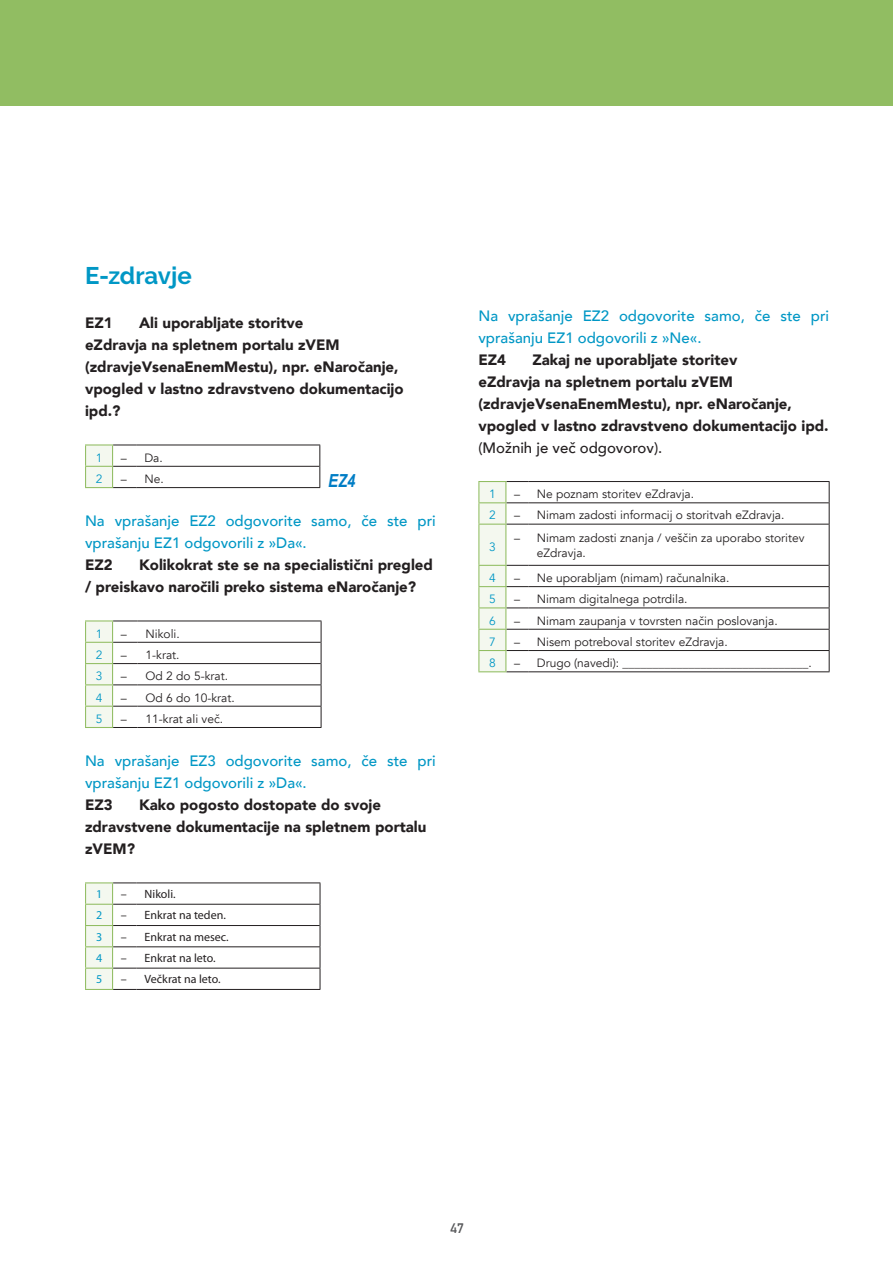
<style>
.page{position:relative;width:893px;height:1263px;background:#fff}
.page>*{position:absolute;margin:0;border:0;box-sizing:border-box;transform-origin:0 0}
.t1{font:700 24px "Raleway";letter-spacing:-.005em;color:#0097c5}
.ank3{font:italic 700 18px "Arial Narrow";color:#007dc5}
.t2{font:900 15px/22px "Avenir";color:#231f20}
.t3{font:500 15px/22px "Avenir";color:#0097c5}
.t4{font:500 15px "Avenir";color:#231f20}
.t5{font:700 13.5px "DIN Alternate";color:#57585a}
.t6{font:12px/14.4px "Avenir";color:#231f20}
.t7{font:12px "Myriad Pro";color:#231f20}
.t8{font:12px "Avenir";color:#0097c5}
.t9{font:12px "Myriad Pro";color:#0097c5}
</style>
<div class="page">
<div style="left:0;top:0;width:893px;height:106px;background:#91bd62"></div>
<hr style="left:136px;top:445px;width:184px;height:1px;background:#231f20">
<hr style="left:136px;top:466px;width:183px;height:1px;background:#231f20">
<hr style="left:136px;top:487px;width:184px;height:1px;background:#231f20">
<svg style="left:319px;top:445px;width:1px;height:42px"></svg>
<svg style="left:85px;top:444px;width:51px;height:44px"></svg>
<hr style="left:137px;top:621px;width:184px;height:1px;background:#231f20">
<hr style="left:137px;top:642px;width:184px;height:1px;background:#231f20">
<hr style="left:137px;top:663px;width:184px;height:1px;background:#231f20">
<hr style="left:137px;top:684px;width:184px;height:1px;background:#231f20">
<hr style="left:137px;top:706px;width:184px;height:1px;background:#231f20">
<hr style="left:137px;top:727px;width:184px;height:1px;background:#231f20">
<svg style="left:321px;top:621px;width:1px;height:106px"></svg>
<svg style="left:85px;top:620px;width:52px;height:108px"></svg>
<hr style="left:136px;top:882px;width:184px;height:1px;background:#231f20">
<hr style="left:136px;top:904px;width:184px;height:1px;background:#231f20">
<hr style="left:136px;top:925px;width:184px;height:1px;background:#231f20">
<hr style="left:136px;top:946px;width:184px;height:1px;background:#231f20">
<hr style="left:136px;top:968px;width:184px;height:1px;background:#231f20">
<hr style="left:136px;top:989px;width:184px;height:1px;background:#231f20">
<svg style="left:320px;top:883px;width:1px;height:106px"></svg>
<svg style="left:85px;top:882px;width:51px;height:108px"></svg>
<hr style="left:529px;top:481px;width:300px;height:1px;background:#231f20">
<svg style="left:829px;top:482px;width:1px;height:42px"></svg>
<hr style="left:829px;top:524px;width:1px;height:41px;background:#231f20">
<hr style="left:529px;top:503px;width:300px;height:1px;background:#231f20">
<hr style="left:529px;top:524px;width:300px;height:1px;background:#231f20">
<hr style="left:529px;top:565px;width:300px;height:1px;background:#231f20">
<hr style="left:529px;top:586px;width:300px;height:1px;background:#231f20">
<hr style="left:529px;top:607px;width:300px;height:1px;background:#231f20">
<hr style="left:529px;top:629px;width:300px;height:1px;background:#231f20">
<hr style="left:529px;top:650px;width:300px;height:1px;background:#231f20">
<hr style="left:529px;top:671px;width:300px;height:1px;background:#231f20">
<svg style="left:829px;top:565px;width:1px;height:106px"></svg>
<svg style="left:478px;top:481px;width:51px;height:191px"></svg>
<p class="t1" style="left:85px;top:262px;width:108px">E-zdravje</p>
<p class="t2" style="left:85px;top:312px;width:29px">EZ1</p>
<p class="t2" style="left:85px;top:312px;width:320px;text-indent:54px">Ali uporabljate storitve<br>eZdravja na spletnem portalu zVEM (zdravjeVsenaEnemMestu), npr. eNaročanje, vpogled v lastno zdravstveno dokumentacijo ipd.?</p>
<p class="t8" style="left:96px;top:450px;width:8px">1</p>
<p class="t6" style="left:121px;top:451px;width:7px">–</p>
<p class="t6" style="left:144px;top:451px;width:20px">Da.</p>
<p class="t8" style="left:96px;top:472px;width:8px">2</p>
<p class="t6" style="left:121px;top:472px;width:7px">–</p>
<p class="t6" style="left:144px;top:472px;width:21px">Ne.</p>
<p class="t3" style="left:85px;top:509px;width:352px">Na vprašanje EZ2 odgovorite samo, če ste pri vprašanju EZ1 odgovorili z »Da«.</p>
<p class="t2" style="left:85px;top:554px;width:29px">EZ2</p>
<p class="ank3" style="left:328px;top:470px;width:29px">EZ4</p>
<p class="t2" style="left:85px;top:554px;width:349px;text-indent:54px">Kolikokrat ste se na specialistični pregled / preiskavo naročili preko sistema eNaročanje?</p>
<p class="t8" style="left:96px;top:626px;width:8px">1</p>
<p class="t6" style="left:121px;top:627px;width:7px">–</p>
<p class="t6" style="left:146px;top:627px;width:36px">Nikoli.</p>
<p class="t8" style="left:96px;top:648px;width:8px">2</p>
<p class="t6" style="left:121px;top:648px;width:7px">–</p>
<p class="t6" style="left:146px;top:648px;width:35px">1-krat.</p>
<p class="t8" style="left:96px;top:669px;width:8px">3</p>
<p class="t6" style="left:121px;top:669px;width:7px">–</p>
<p class="t6" style="left:146px;top:669px;width:84px">Od 2 do 5-krat.</p>
<p class="t8" style="left:96px;top:690px;width:8px">4</p>
<p class="t6" style="left:121px;top:690px;width:7px">–</p>
<p class="t6" style="left:146px;top:690px;width:91px">Od 6 do 10-krat.</p>
<p class="t8" style="left:96px;top:711px;width:8px">5</p>
<p class="t6" style="left:121px;top:712px;width:7px">–</p>
<p class="t6" style="left:146px;top:712px;width:79px">11-krat ali več.</p>
<p class="t3" style="left:85px;top:749px;width:352px">Na vprašanje EZ3 odgovorite samo, če ste pri vprašanju EZ1 odgovorili z »Da«.</p>
<p class="t2" style="left:85px;top:793px;width:29px">EZ3</p>
<p class="t2" style="left:85px;top:793px;width:343px;text-indent:54px">Kako pogosto dostopate do svoje zdravstvene dokumentacije na spletnem portalu zVEM?</p>
<p class="t9" style="left:96px;top:887px;width:8px">1</p>
<p class="t7" style="left:121px;top:887px;width:7px">–</p>
<p class="t7" style="left:145px;top:887px;width:33px">Nikoli.</p>
<p class="t9" style="left:96px;top:908px;width:8px">2</p>
<p class="t7" style="left:121px;top:908px;width:7px">–</p>
<p class="t7" style="left:145px;top:908px;width:83px">Enkrat na teden.</p>
<p class="t9" style="left:96px;top:929px;width:8px">3</p>
<p class="t7" style="left:121px;top:929px;width:7px">–</p>
<p class="t7" style="left:145px;top:929px;width:86px">Enkrat na mesec.</p>
<p class="t9" style="left:96px;top:950px;width:8px">4</p>
<p class="t7" style="left:121px;top:950px;width:7px">–</p>
<p class="t7" style="left:145px;top:950px;width:73px">Enkrat na leto.</p>
<p class="t9" style="left:96px;top:972px;width:8px">5</p>
<p class="t7" style="left:121px;top:972px;width:7px">–</p>
<p class="t7" style="left:145px;top:972px;width:78px">Večkrat na leto.</p>
<p class="t3" style="left:478px;top:304px;width:352px">Na vprašanje EZ2 odgovorite samo, če ste pri vprašanju EZ1 odgovorili z »Ne«.</p>
<p class="t2" style="left:478px;top:348px;width:29px">EZ4</p>
<p class="t2" style="left:478px;top:348px;width:352px;text-indent:54px">Zakaj ne uporabljate storitev<br>eZdravja na spletnem portalu zVEM (zdravjeVsenaEnemMestu), npr. eNaročanje, vpogled v lastno zdravstveno dokumentacijo ipd.</p>
<p class="t4" style="left:478px;top:435px;width:186px">(Možnih je več odgovorov).</p>
<p class="t8" style="left:489px;top:487px;width:8px">1</p>
<p class="t6" style="left:514px;top:487px;width:7px">–</p>
<p class="t6" style="left:537px;top:487px;width:159px">Ne poznam storitev eZdravja.</p>
<p class="t8" style="left:489px;top:508px;width:8px">2</p>
<p class="t6" style="left:514px;top:508px;width:7px">–</p>
<p class="t6" style="left:537px;top:508px;width:249px">Nimam zadosti informacij o storitvah eZdravja.</p>
<p class="t8" style="left:489px;top:539px;width:8px">3</p>
<p class="t6" style="left:514px;top:531px;width:7px">–</p>
<p class="t6" style="left:537px;top:531px;width:269px">Nimam zadosti znanja / veščin za uporabo storitev eZdravja.</p>
<p class="t8" style="left:489px;top:571px;width:8px">4</p>
<p class="t6" style="left:514px;top:571px;width:7px">–</p>
<p class="t6" style="left:537px;top:571px;width:194px">Ne uporabljam (nimam) računalnika.</p>
<p class="t8" style="left:489px;top:592px;width:8px">5</p>
<p class="t6" style="left:514px;top:592px;width:7px">–</p>
<p class="t6" style="left:537px;top:592px;width:152px">Nimam digitalnega potrdila.</p>
<p class="t8" style="left:489px;top:613px;width:8px">6</p>
<p class="t6" style="left:514px;top:613px;width:7px">–</p>
<p class="t6" style="left:537px;top:613px;width:242px">Nimam zaupanja v tovrsten način poslovanja.</p>
<p class="t8" style="left:489px;top:635px;width:8px">7</p>
<p class="t6" style="left:514px;top:635px;width:7px">–</p>
<p class="t6" style="left:537px;top:635px;width:193px">Nisem potreboval storitev eZdravja.</p>
<p class="t8" style="left:489px;top:656px;width:8px">8</p>
<p class="t6" style="left:514px;top:656px;width:7px">–</p>
<p class="t6" style="left:537px;top:656px;width:277px">Drugo (navedi): _______________________________.</p>
<p class="t5" style="left:451px;top:1217px;width:14px">47</p>
</div>
